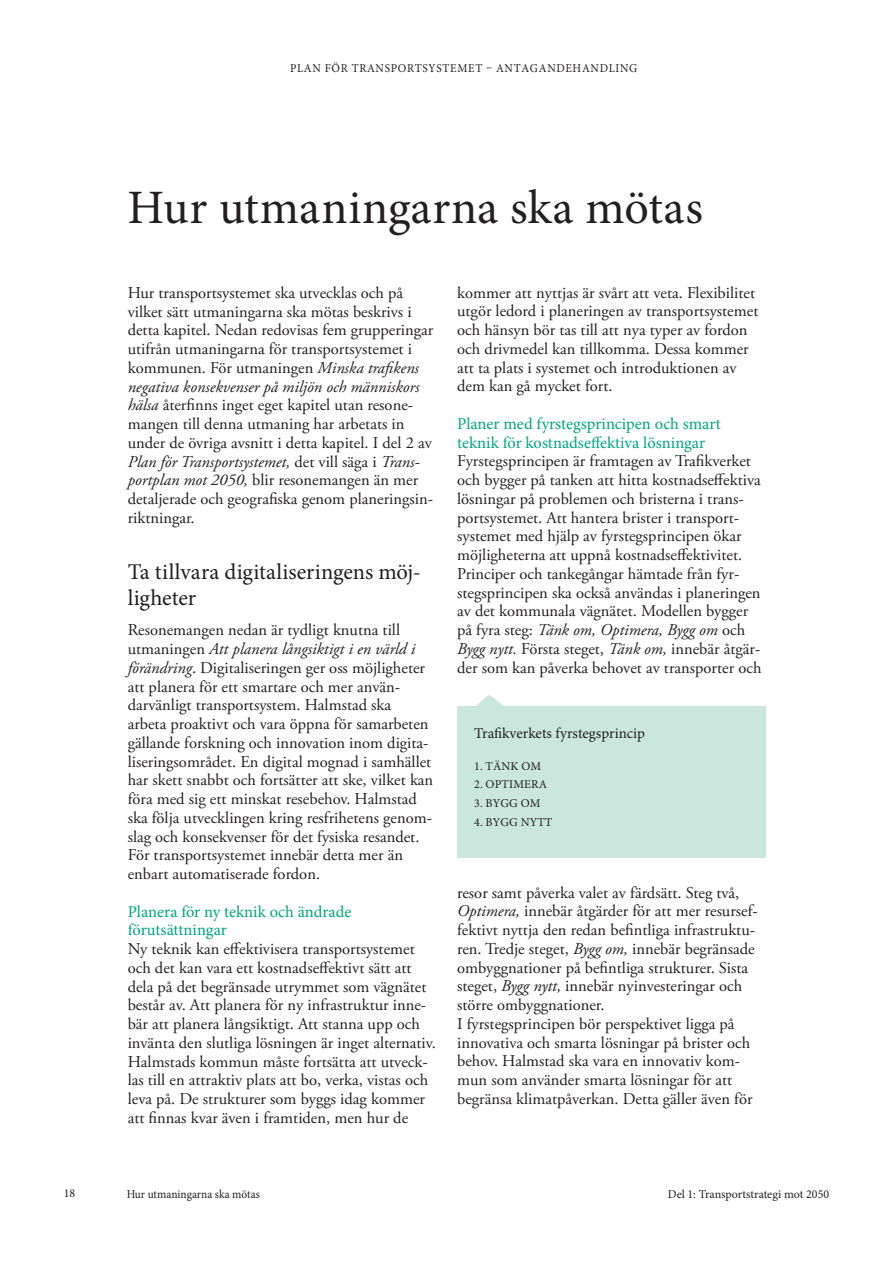
<style>
.page{position:relative;width:893px;height:1263px;background:#fff}
.page>*{position:absolute;margin:0;border:0;box-sizing:border-box;transform-origin:0 0}
.Rubrik_1{font:48px "Minion Pro";letter-spacing:.01em;color:#231f20}
.Rubrik_2{font:22.5px/25.5px "Minion Pro";color:#231f20}
.Brödtext_Garamond{font:16.5px/18.8px "Adobe Garamond Pro";color:#231f20}
.Rubrik_3{font:16.5px/18.8px "Minion Pro";color:#00a77e}
.t1{font:15px "Minion Pro";letter-spacing:-.005em;color:#231f20}
.t2{font:12px "Minion Pro";letter-spacing:.01em;color:#231f20}
.t3{font:12px "Minion Pro";letter-spacing:.06em;color:#231f20;scale:.95 1}
.t4{font:12px "Minion Pro";letter-spacing:.01em;color:#231f20;scale:.95 1}
.s1{font-style:italic}
</style>
<div class="page">
<div style="left:457px;top:706px;width:308px;height:152px;background:#cae7de"></div>
<svg style="left:476px;top:694px;width:27px;height:12px"></svg>
<p class="t3" style="left:290px;top:60px;width:367px">PLAN FÖR TRANSPORTSYSTEMET – ANTAGANDEHANDLING</p>
<h1 class="Rubrik_1" style="left:128px;top:175px;width:577px">Hur utmaningarna ska mötas</h1>
<p class="Brödtext_Garamond" style="left:128px;top:284px;width:307px">Hur transportsystemet ska utvecklas och på vilket sätt utmaningarna ska mötas beskrivs i detta kapitel. Nedan redovisas fem grupperingar utifrån utmaningarna för transportsystemet i kommunen. För utmaningen <span class="s1">Minska trafikens negativa konsekvenser på miljön och människors hälsa</span> återfinns inget eget kapitel utan resone&shy;mangen till denna utmaning har arbetats in under de övriga avsnitt i detta kapitel. I del 2 av <span class="s1">Plan för Transportsystemet,</span> det vill säga i <span class="s1">Trans&shy;portplan mot 2050,</span> blir resonemangen än mer detaljerade och geografiska genom planeringsin&shy;riktningar.</p>
<h2 class="Rubrik_2" style="left:128px;top:559px;width:295px">Ta tillvara digitaliseringens möj&shy;ligheter</h2>
<p class="Brödtext_Garamond" style="left:128px;top:621px;width:307px">Resonemangen nedan är tydligt knutna till utmaningen <span class="s1">Att planera långsiktigt i en värld i förändring</span>. Digitaliseringen ger oss möjligheter att planera för ett smartare och mer använ&shy;darvänligt transportsystem. Halmstad ska arbeta proaktivt och vara öppna för samarbeten gällande forskning och innovation inom digita&shy;liseringsområdet. En digital mognad i samhället har skett snabbt och fortsätter att ske, vilket kan föra med sig ett minskat resebehov. Halmstad ska följa utvecklingen kring resfrihetens genom&shy;slag och konsekvenser för det fysiska resandet.<br>För transportsystemet innebär detta mer än enbart automatiserade fordon.</p>
<h3 class="Rubrik_3" style="left:128px;top:902px;width:225px">Planera för ny teknik och ändrade förutsättningar</h3>
<p class="Brödtext_Garamond" style="left:128px;top:940px;width:310px">Ny teknik kan effektivisera transportsystemet och det kan vara ett kostnadseffektivt sätt att dela på det begränsade utrymmet som vägnätet består av. Att planera för ny infrastruktur inne&shy;bär att planera långsiktigt. Att stanna upp och invänta den slutliga lösningen är inget alternativ.<br>Halmstads kommun måste fortsätta att utveck&shy;las till en attraktiv plats att bo, verka, vistas och leva på. De strukturer som byggs idag kommer att finnas kvar även i framtiden, men hur de</p>
<p class="Brödtext_Garamond" style="left:457px;top:284px;width:303px">kommer att nyttjas är svårt att veta. Flexibilitet utgör ledord i planeringen av transportsystemet och hänsyn bör tas till att nya typer av fordon och drivmedel kan tillkomma. Dessa kommer att ta plats i systemet och introduktionen av dem kan gå mycket fort.</p>
<h3 class="Rubrik_3" style="left:457px;top:414px;width:265px">Planer med fyrstegsprincipen och smart teknik för kostnadseffektiva lösningar</h3>
<p class="Brödtext_Garamond" style="left:457px;top:452px;width:306px">Fyrstegsprincipen är framtagen av Trafikverket och bygger på tanken att hitta kostnadseffektiva lösningar på problemen och bristerna i trans&shy;portsystemet. Att hantera brister i transport&shy;systemet med hjälp av fyrstegsprincipen ökar möjligheterna att uppnå kostnadseffektivitet.<br>Principer och tankegångar hämtade från fyr&shy;stegsprincipen ska också användas i planeringen av det kommunala vägnätet. Modellen bygger på fyra steg: <span class="s1">Tänk om, Optimera, Bygg om</span> och <span class="s1">Bygg nytt.</span> Första steget, <span class="s1">Tänk om,</span> innebär åtgär&shy;der som kan påverka behovet av transporter och</p>
<p class="t1" style="left:474px;top:723px;width:172px">Trafikverkets fyrstegsprincip</p>
<p class="t2" style="left:474px;top:758px;width:69px">1. TÄNK OM</p>
<p class="t2" style="left:474px;top:776px;width:74px">2. OPTIMERA</p>
<p class="t2" style="left:474px;top:795px;width:68px">3. BYGG OM</p>
<p class="t2" style="left:474px;top:814px;width:80px">4. BYGG NYTT</p>
<p class="Brödtext_Garamond" style="left:457px;top:883px;width:302px">resor samt påverka valet av färdsätt. Steg två, <span class="s1">Optimera,</span> innebär åtgärder för att mer resursef&shy;fektivt nyttja den redan befintliga infrastruktu&shy;ren. Tredje steget, <span class="s1">Bygg om,</span> innebär begränsade ombyggnationer på befintliga strukturer. Sista steget, <span class="s1">Bygg nytt,</span> innebär nyinvesteringar och större ombyggnationer.</p>
<p class="Brödtext_Garamond" style="left:457px;top:1015px;width:297px">I fyrstegsprincipen bör perspektivet ligga på innovativa och smarta lösningar på brister och behov. Halmstad ska vara en innovativ kom&shy;mun som använder smarta lösningar för att begränsa klimatpåverkan. Detta gäller även för</p>
<p class="t2" style="left:64px;top:1185px;width:13px">18</p>
<p class="t4" style="left:127px;top:1186px;width:142px">Hur utmaningarna ska mötas</p>
<p class="t2" style="left:668px;top:1186px;width:163px">Del 1: Transportstrategi mot 2050</p>
</div>
